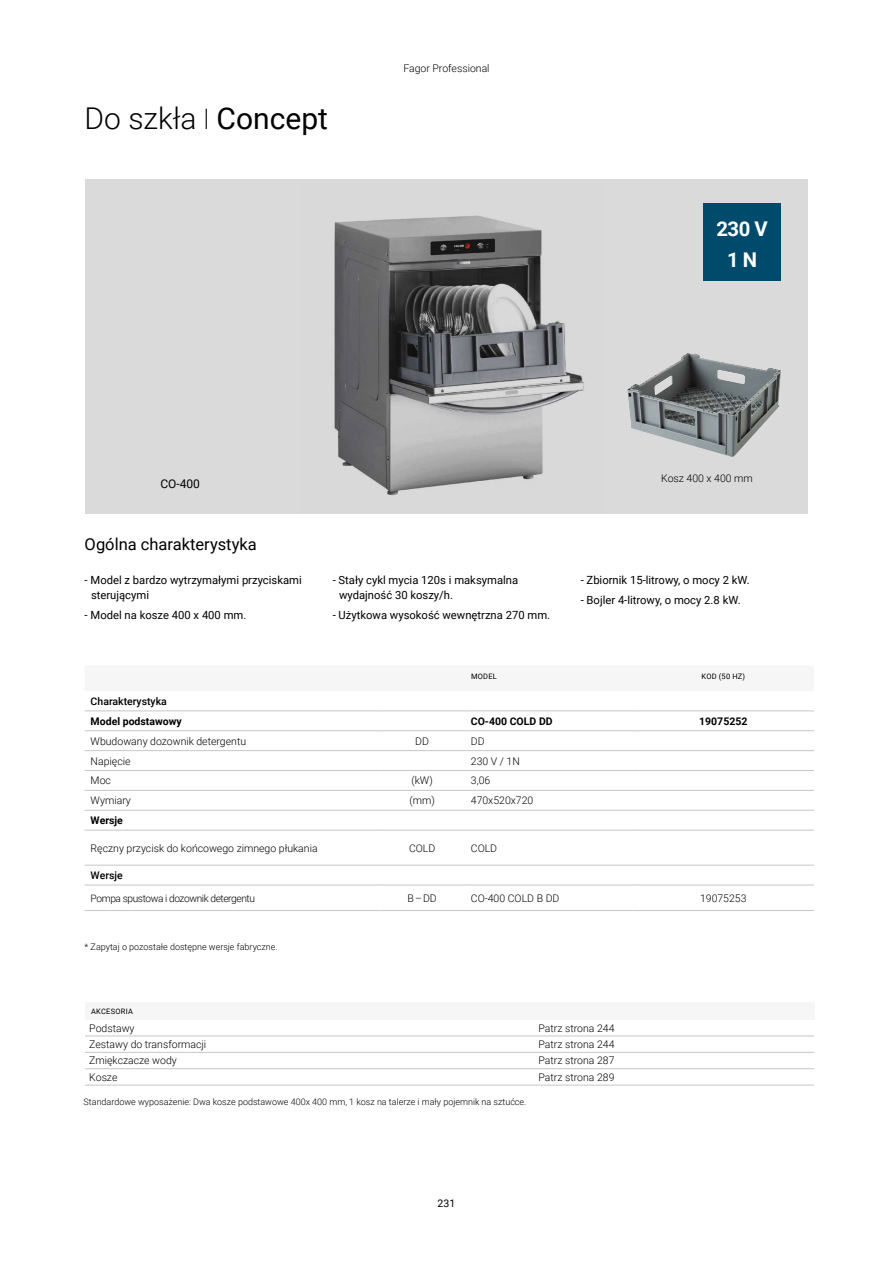
<style>
.page{position:relative;width:893px;height:1263px;background:#fff}
.page>*{position:absolute;margin:0;border:0;box-sizing:border-box;transform-origin:0 0}
.t1{font:300 30px "Roboto";color:#000}
.t2{font:700 20.25px/30.5px "Roboto";color:#fff;text-align:center}
.t3{font:16.5px "Roboto";color:#000}
.t4{font:12px "Roboto";color:#000}
.t5{font:11.25px/15px "Roboto";color:#000}
.t6{font:300 10.5px "Roboto";color:#000}
.t7{font:700 10.5px "Roboto";color:#000}
.t8{font:500 10.5px "Roboto";color:#000}
.t9{font:10.5px "Roboto";color:#000}
.t10{font:300 10.2px "Roboto";letter-spacing:-.04em;color:#000}
.t11{font:300 9px "Roboto";color:#000}
.t12{font:7.5px "Roboto";letter-spacing:.035em;color:#000}
.s1{font-size:24px}
.s2{font-weight:400}
</style>
<div class="page">
<div style="left:85px;top:180px;width:723px;height:334px;background:#dadada"></div>
<img style="left:334px;top:215px;width:250px;height:280px">
<img style="left:627px;top:353px;width:154px;height:104px">
<div style="left:704px;top:204px;width:77px;height:77px;background:#004b6c"></div>
<div style="left:85px;top:1002px;width:729px;height:17px;background:#f6f6f6"></div>
<hr style="left:85px;top:1036px;width:254px;height:1px;background:#c6c6c6">
<hr style="left:339px;top:1036px;width:475px;height:1px;background:#c6c6c6">
<hr style="left:85px;top:1052px;width:254px;height:1px;background:#c6c6c6">
<hr style="left:339px;top:1052px;width:475px;height:1px;background:#c6c6c6">
<hr style="left:339px;top:1068px;width:475px;height:1px;background:#c6c6c6">
<hr style="left:85px;top:1068px;width:254px;height:1px;background:#c6c6c6">
<hr style="left:339px;top:1085px;width:475px;height:1px;background:#c6c6c6">
<hr style="left:85px;top:1085px;width:254px;height:1px;background:#c6c6c6">
<hr style="left:85px;top:711px;width:294px;height:1px;background:#c6c6c6">
<hr style="left:379px;top:711px;width:86px;height:1px;background:#c6c6c6">
<hr style="left:465px;top:711px;width:168px;height:1px;background:#c6c6c6">
<hr style="left:633px;top:711px;width:181px;height:1px;background:#c6c6c6">
<hr style="left:85px;top:730px;width:294px;height:1px;background:#c6c6c6">
<hr style="left:379px;top:730px;width:86px;height:1px;background:#c6c6c6">
<hr style="left:465px;top:730px;width:168px;height:1px;background:#c6c6c6">
<hr style="left:633px;top:730px;width:181px;height:1px;background:#c6c6c6">
<hr style="left:85px;top:750px;width:294px;height:1px;background:#c6c6c6">
<hr style="left:85px;top:770px;width:294px;height:1px;background:#c6c6c6">
<hr style="left:379px;top:770px;width:86px;height:1px;background:#c6c6c6">
<hr style="left:465px;top:770px;width:168px;height:1px;background:#c6c6c6">
<hr style="left:633px;top:770px;width:181px;height:1px;background:#c6c6c6">
<hr style="left:85px;top:790px;width:294px;height:1px;background:#c6c6c6">
<hr style="left:379px;top:790px;width:86px;height:1px;background:#c6c6c6">
<hr style="left:465px;top:790px;width:168px;height:1px;background:#c6c6c6">
<hr style="left:633px;top:790px;width:181px;height:1px;background:#c6c6c6">
<hr style="left:85px;top:810px;width:294px;height:1px;background:#c6c6c6">
<hr style="left:379px;top:810px;width:86px;height:1px;background:#c6c6c6">
<hr style="left:465px;top:810px;width:168px;height:1px;background:#c6c6c6">
<hr style="left:633px;top:810px;width:181px;height:1px;background:#c6c6c6">
<hr style="left:85px;top:830px;width:294px;height:1px;background:#c6c6c6">
<hr style="left:379px;top:830px;width:86px;height:1px;background:#c6c6c6">
<hr style="left:465px;top:830px;width:168px;height:1px;background:#c6c6c6">
<hr style="left:633px;top:830px;width:181px;height:1px;background:#c6c6c6">
<hr style="left:85px;top:865px;width:294px;height:1px;background:#c6c6c6">
<hr style="left:379px;top:865px;width:86px;height:1px;background:#c6c6c6">
<hr style="left:465px;top:865px;width:168px;height:1px;background:#c6c6c6">
<hr style="left:633px;top:865px;width:181px;height:1px;background:#c6c6c6">
<hr style="left:85px;top:885px;width:294px;height:1px;background:#c6c6c6">
<hr style="left:379px;top:750px;width:86px;height:1px;background:#c6c6c6">
<hr style="left:379px;top:885px;width:86px;height:1px;background:#c6c6c6">
<hr style="left:465px;top:750px;width:168px;height:1px;background:#c6c6c6">
<hr style="left:465px;top:885px;width:168px;height:1px;background:#c6c6c6">
<hr style="left:633px;top:750px;width:181px;height:1px;background:#c6c6c6">
<hr style="left:633px;top:885px;width:181px;height:1px;background:#c6c6c6">
<hr style="left:85px;top:910px;width:294px;height:1px;background:#c6c6c6">
<hr style="left:379px;top:910px;width:86px;height:1px;background:#c6c6c6">
<hr style="left:465px;top:910px;width:168px;height:1px;background:#c6c6c6">
<hr style="left:633px;top:910px;width:181px;height:1px;background:#c6c6c6">
<h1 class="t1" style="left:85px;top:97px;width:245px">Do szkła <span class="s1">|</span> <span class="s2">Concept</span></h1>
<p class="t6" style="left:403px;top:61px;width:88px">Fagor Professional</p>
<h2 class="t2" style="left:716px;top:213px;width:53px">230 V<br>1 N</h2>
<p class="t4" style="left:160px;top:475px;width:41px">CO-400</p>
<h3 class="t3" style="left:85px;top:533px;width:174px">Ogólna charakterystyka</h3>
<p class="t5" style="left:91px;top:572px;width:212px;text-indent:-6px">- Model z bardzo wytrzymałymi przyciskami sterującymi</p>
<p class="t5" style="left:85px;top:607px;width:163px">- Model na kosze 400 x 400 mm.</p>
<p class="t6" style="left:661px;top:471px;width:93px">Kosz 400 x 400 mm</p>
<p class="t5" style="left:339px;top:572px;width:181px;text-indent:-6px">- Stały cykl mycia 120s i maksymalna wydajność 30 koszy/h.</p>
<p class="t5" style="left:333px;top:607px;width:219px">- Użytkowa wysokość wewnętrzna 270 mm.</p>
<p class="t5" style="left:581px;top:572px;width:171px">- Zbiornik 15-litrowy, o mocy 2 kW.</p>
<p class="t5" style="left:581px;top:592px;width:161px">- Bojler 4-litrowy, o mocy 2.8 kW.</p>
<p class="t12" style="left:471px;top:671px;width:27px">MODEL</p>
<p class="t12" style="left:702px;top:671px;width:45px">KOD (50 HZ)</p>
<p class="t8" style="left:91px;top:694px;width:78px">Charakterystyka</p>
<p class="t7" style="left:91px;top:714px;width:93px">Model podstawowy</p>
<p class="t7" style="left:471px;top:714px;width:83px">CO-400 COLD DD</p>
<p class="t7" style="left:699px;top:714px;width:50px">19075252</p>
<p class="t6" style="left:91px;top:733px;width:157px">Wbudowany dozownik detergentu</p>
<p class="t6" style="left:415px;top:733px;width:15px">DD</p>
<p class="t6" style="left:471px;top:733px;width:15px">DD</p>
<p class="t6" style="left:91px;top:753px;width:41px">Napięcie</p>
<p class="t6" style="left:471px;top:753px;width:51px">230 V / 1N</p>
<p class="t6" style="left:91px;top:773px;width:22px">Moc</p>
<p class="t6" style="left:411px;top:773px;width:23px">(kW)</p>
<p class="t6" style="left:471px;top:773px;width:21px">3,06</p>
<p class="t6" style="left:91px;top:793px;width:42px">Wymiary</p>
<p class="t6" style="left:409px;top:793px;width:27px">(mm)</p>
<p class="t6" style="left:471px;top:793px;width:64px">470x520x720</p>
<p class="t7" style="left:91px;top:813px;width:34px">Wersje</p>
<p class="t6" style="left:91px;top:840px;width:229px">Ręczny przycisk do końcowego zimnego płukania</p>
<p class="t6" style="left:409px;top:840px;width:28px">COLD</p>
<p class="t6" style="left:471px;top:840px;width:28px">COLD</p>
<p class="t8" style="left:91px;top:868px;width:34px">Wersje</p>
<p class="t10" style="left:91px;top:891px;width:166px">Pompa spustowa i dozownik detergentu</p>
<p class="t6" style="left:408px;top:891px;width:31px">B – DD</p>
<p class="t6" style="left:471px;top:891px;width:90px">CO-400 COLD B DD</p>
<p class="t6" style="left:700px;top:891px;width:48px">19075253</p>
<p class="t11" style="left:85px;top:940px;width:195px">* Zapytaj o pozostałe dostępne wersje fabryczne.</p>
<p class="t12" style="left:91px;top:1006px;width:43px">AKCESORIA</p>
<p class="t6" style="left:89px;top:1020px;width:47px">Podstawy</p>
<p class="t6" style="left:539px;top:1020px;width:77px">Patrz strona 244</p>
<p class="t6" style="left:89px;top:1037px;width:119px">Zestawy do transformacji</p>
<p class="t6" style="left:539px;top:1037px;width:77px">Patrz strona 244</p>
<p class="t6" style="left:89px;top:1053px;width:89px">Zmiękczacze wody</p>
<p class="t6" style="left:539px;top:1053px;width:77px">Patrz strona 287</p>
<p class="t6" style="left:89px;top:1070px;width:30px">Kosze</p>
<p class="t6" style="left:539px;top:1070px;width:77px">Patrz strona 289</p>
<p class="t11" style="left:84px;top:1095px;width:444px">Standardowe wyposażenie: Dwa kosze podstawowe 400x 400 mm, 1 kosz na talerze i mały pojemnik na sztućce.</p>
<p class="t9" style="left:438px;top:1196px;width:19px">231</p>
</div>
